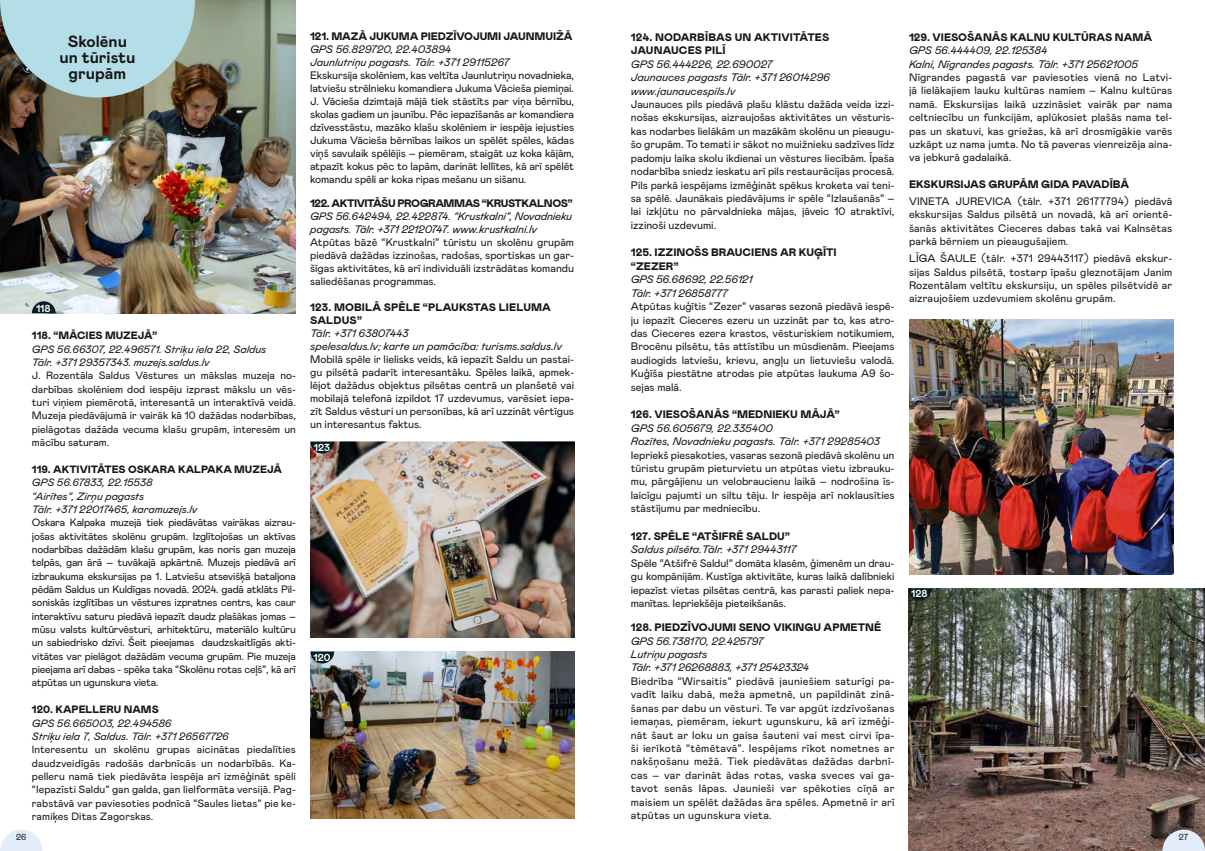
<style>
.page{position:relative;width:1205px;height:851px;background:#fff}
.page>*{position:absolute;margin:0;border:0;box-sizing:border-box;transform-origin:0 0}
.t1{font:700 16.25px/16.2px "Mabry Pro";color:#181716;text-align:center}
.t2{font:10.88px/13.4px "Mabry Pro";color:#181716;text-align:justify}
.t3{font:italic 10.88px/13.4px "Mabry Pro";letter-spacing:-.005em;color:#181716}
.t4{font:900 10.88px/13.4px "Mabry Pro";color:#181716}
.t5{font:900 10.88px "Mabry Pro";letter-spacing:-.04em;color:#181716}
.t6{font:10.62px/13.4px "Mabry Pro";color:#181716;text-align:justify}
.t7{font:italic 10.62px/13.4px "Mabry Pro";color:#181716}
.t8{font:900 10.62px "Mabry Pro";color:#181716}
.t9{font:700 10.12px "Mabry Pro";letter-spacing:-.01em;color:#fff}
.t10{font:8.75px "Mabry Pro";color:#181716}
</style>
<div class="page">
<svg style="left:0;top:830px;width:43px;height:20px"></svg>
<img style="left:908px;top:588px;width:297px;height:262px">
<img style="left:310px;top:441px;width:264px;height:196px">
<img style="left:0;top:0;width:295px;height:313px">
<img style="left:310px;top:651px;width:264px;height:166px">
<svg style="left:0;top:0;width:195px;height:97px;background:#a1c0c3"></svg>
<img style="left:909px;top:319px;width:264px;height:255px">
<svg style="left:32px;top:301px;width:24px;height:12px"></svg>
<svg style="left:908px;top:588px;width:24px;height:12px"></svg>
<svg style="left:310px;top:441px;width:24px;height:12px"></svg>
<svg style="left:310px;top:651px;width:24px;height:12px"></svg>
<svg style="left:1162px;top:829px;width:43px;height:21px"></svg>
<p class="t4" style="left:310px;top:29px;width:264px">121. MAZĀ JUKUMA PIEDZĪVOJUMI JAUNMUIŽĀ</p>
<p class="t3" style="left:310px;top:42px;width:201px;line-height:13px">GPS 56.829720, 22.403894<br>Jaunlutriņu pagasts. Tālr. +371 29115267</p>
<p class="t2" style="left:310px;top:68px;width:266px;line-height:13px">Ekskursija skolēniem, kas veltīta Jaunlutriņu novadnieka, latviešu strēlnieku komandiera Jukuma Vācieša piemiņai.<br>J. Vācieša dzimtajā mājā tiek stāstīts par viņa bērnību, skolas gadiem un jaunību. Pēc iepazīšanās ar komandiera dzīvesstāstu, mazāko klašu skolēniem ir iespēja iejusties Jukuma Vācieša bērnības laikos un spēlēt spēles, kādas viņš savulaik spēlējis – piemēram, staigāt uz koka kājām, atpazīt kokus pēc to lapām, darināt lellītes, kā arī spēlēt komandu spēli ar koka ripas mešanu un sišanu.</p>
<p class="t5" style="left:310px;top:195px;width:264px">122. AKTIVITĀŠU PROGRAMMAS “KRUSTKALNOS”</p>
<p class="t3" style="left:310px;top:209px;width:264px;line-height:13px">GPS 56.642494, 22.422874. “Krustkalni”, Novadnieku pagasts. Tālr. +371 22120747. www.krustkalni.lv</p>
<p class="t2" style="left:310px;top:235px;width:265px;line-height:13px">Atpūtas bāzē “Krustkalni” tūristu un skolēnu grupām piedāvā dažādas izzinošas, radošas, sportiskas un gar&shy;šīgas aktivitātes, kā arī individuāli izstrādātas komandu saliedēšanas programmas.</p>
<p class="t4" style="left:310px;top:300px;width:242px;line-height:13px">123. MOBILĀ SPĒLE “PLAUKSTAS LIELUMA<br>SALDUS”</p>
<p class="t3" style="left:310px;top:326px;width:253px;line-height:13px">Tālr. +371 63807443<br>spelesaldus.lv; karte un pamācība: turisms.saldus.lv</p>
<p class="t2" style="left:310px;top:352px;width:265px;line-height:13px">Mobilā spēle ir lielisks veids, kā iepazīt Saldu un pastai&shy;gu pilsētā padarīt interesantāku. Spēles laikā, apmek&shy;lējot dažādus objektus pilsētas centrā un planšetē vai mobilajā telefonā izpildot 17 uzdevumus, varēsiet iepa&shy;zīt Saldus vēsturi un personības, kā arī uzzināt vērtīgus un interesantus faktus.</p>
<h1 class="t1" style="left:59px;top:32px;width:77px">Skolēnu un tūristu grupām</h1>
<p class="t4" style="left:631px;top:30px;width:200px">124. NODARBĪBAS UN AKTIVITĀTES<br>JAUNAUCES PILĪ</p>
<p class="t3" style="left:631px;top:57px;width:201px">GPS 56.444226, 22.690027<br>Jaunauces pagasts Tālr. +371 26014296 www.jaunaucespils.lv</p>
<p class="t2" style="left:631px;top:97px;width:265px">Jaunauces pils piedāvā plašu klāstu dažāda veida izzi&shy;nošas ekskursijas, aizraujošas aktivitātes un vēsturis&shy;kas nodarbes lielākām un mazākām skolēnu un pieaugu&shy;šo grupām. To temati ir sākot no muižnieku sadzīves līdz padomju laika skolu ikdienai un vēstures liecībām. Īpaša nodarbība sniedz ieskatu arī pils restaurācijas procesā.<br>Pils parkā iespējams izmēģināt spēkus kroketa vai teni&shy;sa spēlē. Jaunākais piedāvājums ir spēle “Izlaušanās” – lai izkļūtu no pārvaldnieka mājas, jāveic 10 atraktīvi, izzinoši uzdevumi.</p>
<p class="t4" style="left:631px;top:246px;width:207px">125. IZZINOŠS BRAUCIENS AR KUĢĪTI “ZEZER”</p>
<p class="t3" style="left:631px;top:272px;width:123px">GPS 56.68692, 22.56121<br>Tālr. +371 26858777</p>
<p class="t2" style="left:631px;top:299px;width:265px">Atpūtas kuģītis “Zezer” vasaras sezonā piedāvā iespē&shy;ju iepazīt Cieceres ezeru un uzzināt par to, kas atro&shy;das Cieceres ezera krastos, vēsturiskiem notikumiem, Brocēnu pilsētu, tās attīstību un mūsdienām. Pieejams audiogids latviešu, krievu, angļu un lietuviešu valodā.<br>Kuģīša piestātne atrodas pie atpūtas laukuma A9 šo&shy;sejas malā.</p>
<p class="t4" style="left:631px;top:407px;width:210px">126. VIESOŠANĀS “MEDNIEKU MĀJĀ”</p>
<p class="t3" style="left:631px;top:420px;width:251px">GPS 56.605679, 22.335400<br>Rozītes, Novadnieku pagasts. Tālr. +371 29285403</p>
<p class="t2" style="left:631px;top:447px;width:265px">Iepriekš piesakoties, vasaras sezonā piedāvā skolēnu un tūristu grupām pieturvietu un atpūtas vietu izbrauku&shy;mu, pārgājienu un velobraucienu laikā – nodrošina īs&shy;laicīgu pajumti un siltu tēju. Ir iespēja arī noklausīties stāstījumu par medniecību.</p>
<p class="t4" style="left:631px;top:529px;width:161px">127. SPĒLE “ATŠIFRĒ SALDU”</p>
<p class="t3" style="left:631px;top:542px;width:167px">Saldus pilsēta.Tālr. +371 29443117</p>
<p class="t2" style="left:631px;top:555px;width:265px">Spēle “Atšifrē Saldu!” domāta klasēm, ģimenēm un drau&shy;gu kompānijām. Kustīga aktivitāte, kuras laikā dalībnieki iepazīst vietas pilsētas centrā, kas parasti paliek nepa&shy;manītas. Iepriekšēja pieteikšanās.</p>
<p class="t4" style="left:631px;top:620px;width:252px">128. PIEDZĪVOJUMI SENO VIKINGU APMETNĒ</p>
<p class="t3" style="left:631px;top:633px;width:180px">GPS 56.738170, 22.425797<br>Lutriņu pagasts<br>Tālr. +371 26268883, +371 25423324</p>
<p class="t2" style="left:631px;top:673px;width:265px">Biedrība “Wirsaitis” piedāvā jauniešiem saturīgi pa&shy;vadīt laiku dabā, meža apmetnē, un papildināt zinā&shy;šanas par dabu un vēsturi. Te var apgūt izdzīvošanas iemaņas, piemēram, iekurt ugunskuru, kā arī izmēģi&shy;nāt šaut ar loku un gaisa šauteni vai mest cirvi īpa&shy;ši ierīkotā “tēmētavā”. Iespējams rīkot nometnes ar nakšņošanu mežā. Tiek piedāvātas dažādas darbnī&shy;cas – var darināt ādas rotas, vaska sveces vai ga&shy;tavot senās lāpas. Jaunieši var spēkoties cīņā ar maisiem un spēlēt dažādas āra spēles. Apmetnē ir arī atpūtas un ugunskura vieta.</p>
<p class="t9" style="left:36px;top:301px;width:16px">118</p>
<p class="t8" style="left:32px;top:328px;width:127px">118. “MĀCIES MUZEJĀ”</p>
<p class="t7" style="left:32px;top:341px;width:236px">GPS 56.66307, 22.496571. Striķu iela 22, Saldus<br>Tālr. +371 29357343. muzejs.saldus.lv</p>
<p class="t6" style="left:32px;top:368px;width:265px">J. Rozentāla Saldus Vēstures un mākslas muzeja no&shy;darbības skolēniem dod iespēju izprast mākslu un vēs&shy;turi viņiem piemērotā, interesantā un interaktīvā veidā.<br>Muzeja piedāvājumā ir vairāk kā 10 dažādas nodarbības, pielāgotas dažāda vecuma klašu grupām, interesēm un mācību saturam.</p>
<p class="t8" style="left:32px;top:461px;width:252px">119. AKTIVITĀTES OSKARA KALPAKA MUZEJĀ</p>
<p class="t7" style="left:32px;top:475px;width:167px">GPS 56.67833, 22.15538 “Airītes”, Zirņu pagasts<br>Tālr. +371 22017465, karamuzejs.lv</p>
<p class="t6" style="left:32px;top:515px;width:266px">Oskara Kalpaka muzejā tiek piedāvātas vairākas aizrau&shy;jošas aktivitātes skolēnu grupām. Izglītojošas un aktīvas nodarbības dažādām klašu grupām, kas noris gan muzeja telpās, gan ārā – tuvākajā apkārtnē. Muzejs piedāvā arī izbraukuma ekskursijas pa 1. Latviešu atsevišķā bataljona pēdām Saldus un Kuldīgas novadā. 2024. gadā atklāts Pil&shy;soniskās izglītības un vēstures izpratnes centrs, kas caur interaktīvu saturu piedāvā iepazīt daudz plašākas jomas – mūsu valsts kultūrvēsturi, arhitektūru, materiālo kultūru un sabiedrisko dzīvi. Šeit pieejamas daudzskaitlīgās akti&shy;vitātes var pielāgot dažādām vecuma grupām. Pie muzeja pieejama arī dabas - spēka taka “Skolēnu rotas ceļš”, kā arī atpūtas un ugunskura vieta.</p>
<p class="t8" style="left:32px;top:701px;width:128px">120. KAPELLERU NAMS</p>
<p class="t7" style="left:32px;top:715px;width:198px">GPS 56.665003, 22.494586<br>Striķu iela 7, Saldus. Tālr. +371 26567726</p>
<p class="t6" style="left:32px;top:742px;width:265px">Interesentu un skolēnu grupas aicinātas piedalīties daudzveidīgās radošās darbnīcās un nodarbībās. Ka&shy;pelleru namā tiek piedāvāta iespēja arī izmēģināt spēli “Iepazīsti Saldu” gan galda, gan lielformāta versijā. Pag&shy;rabstāvā var paviesoties podnīcā “Saules lietas” pie ke&shy;ramiķes Ditas Zagorskas.</p>
<p class="t9" style="left:314px;top:440px;width:18px">123</p>
<p class="t9" style="left:313px;top:650px;width:19px">120</p>
<p class="t10" style="left:16px;top:831px;width:12px">26</p>
<p class="t4" style="left:909px;top:30px;width:244px">129. VIESOŠANĀS KALNU KULTŪRAS NAMĀ</p>
<p class="t3" style="left:909px;top:43px;width:231px">GPS 56.444409, 22.125384<br>Kalni, Nīgrandes pagasts. Tālr. +371 25621005</p>
<p class="t2" style="left:909px;top:70px;width:265px">Nīgrandes pagastā var paviesoties vienā no Latvi&shy;jā lielākajiem lauku kultūras namiem – Kalnu kultūras namā. Ekskursijas laikā uzzināsiet vairāk par nama celtniecību un funkcijām, aplūkosiet plašās nama tel&shy;pas un skatuvi, kas griežas, kā arī drosmīgākie varēs uzkāpt uz nama jumta. No tā paveras vienreizēja aina&shy;va jebkurā gadalaikā.</p>
<p class="t4" style="left:909px;top:177px;width:222px">EKSKURSIJAS GRUPĀM GIDA PAVADĪBĀ</p>
<p class="t2" style="left:909px;top:194px;width:265px">VINETA JUREVICA (tālr. +371 26177794) piedāvā ekskursijas Saldus pilsētā un novadā, kā arī orientē&shy;šanās aktivitātes Cieceres dabas takā vai Kalnsētas parkā bērniem un pieaugušajiem.</p>
<p class="t2" style="left:909px;top:251px;width:265px">LĪGA ŠAULE (tālr. +371 29443117) piedāvā ekskur&shy;sijas Saldus pilsētā, tostarp īpašu gleznotājam Janim Rozentālam veltītu ekskursiju, un spēles pilsētvidē ar aizraujošiem uzdevumiem skolēnu grupām.</p>
<p class="t9" style="left:911px;top:586px;width:18px">128</p>
<p class="t10" style="left:1179px;top:831px;width:11px">27</p>
</div>
